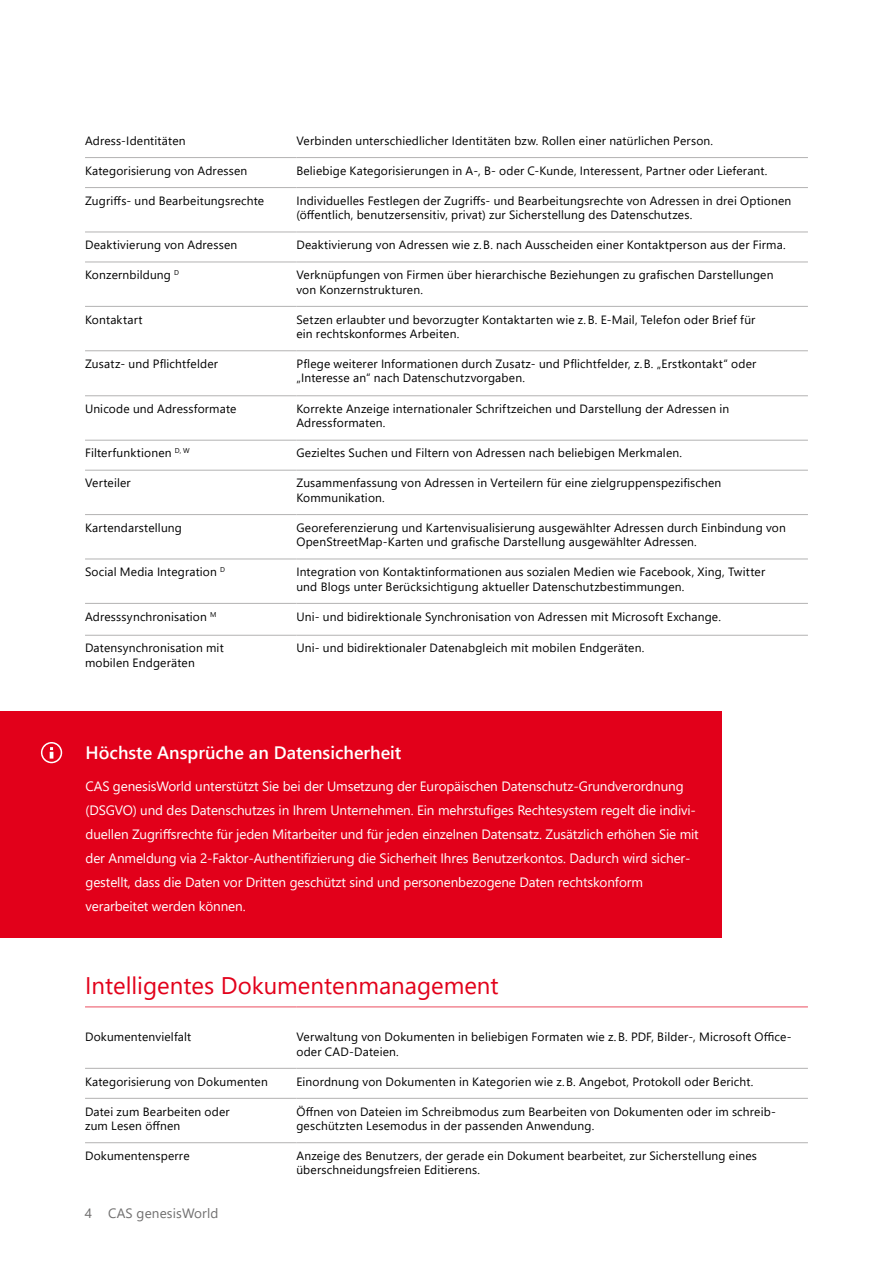
<style>
.page{position:relative;width:893px;height:1263px;background:#fff}
.page>*{position:absolute;margin:0;border:0;box-sizing:border-box;transform-origin:0 0}
.Tabellenkopf_Rot{font:24px "Segoe UI";color:#e2001a}
.Tabellenheadline_Schwarz{font:600 18px "Segoe UI";color:#fff}
.Fließ_1_Ohne_Grundlinienraster{font:13.5px/24px "Segoe UI";letter-spacing:-.01em;color:#fff}
.t1{font:13.5px "Segoe UI";letter-spacing:.01em;color:#706f6f}
.Fließ_Tabelle{font:12px/14.4px "Segoe UI";letter-spacing:.015em;color:#000}
</style>
<div class="page">
<hr style="left:85px;top:157px;width:211px;height:1px;background:#b3b2b2">
<hr style="left:296px;top:157px;width:512px;height:1px;background:#b3b2b2">
<hr style="left:85px;top:262px;width:211px;height:1px;background:#b3b2b2">
<hr style="left:296px;top:262px;width:512px;height:1px;background:#b3b2b2">
<hr style="left:85px;top:306px;width:211px;height:1px;background:#b3b2b2">
<hr style="left:296px;top:306px;width:512px;height:1px;background:#b3b2b2">
<hr style="left:85px;top:350px;width:211px;height:1px;background:#b3b2b2">
<hr style="left:296px;top:350px;width:512px;height:1px;background:#b3b2b2">
<hr style="left:85px;top:395px;width:211px;height:1px;background:#b3b2b2">
<hr style="left:296px;top:395px;width:512px;height:1px;background:#b3b2b2">
<hr style="left:85px;top:470px;width:211px;height:1px;background:#b3b2b2">
<hr style="left:296px;top:470px;width:512px;height:1px;background:#b3b2b2">
<hr style="left:85px;top:559px;width:211px;height:1px;background:#b3b2b2">
<hr style="left:296px;top:559px;width:512px;height:1px;background:#b3b2b2">
<hr style="left:85px;top:603px;width:211px;height:1px;background:#b3b2b2">
<hr style="left:296px;top:603px;width:512px;height:1px;background:#b3b2b2">
<hr style="left:85px;top:635px;width:211px;height:1px;background:#b3b2b2">
<hr style="left:296px;top:635px;width:512px;height:1px;background:#b3b2b2">
<hr style="left:85px;top:514px;width:211px;height:1px;background:#b3b2b2">
<hr style="left:296px;top:514px;width:512px;height:1px;background:#b3b2b2">
<hr style="left:85px;top:232px;width:211px;height:1px;background:#b3b2b2">
<hr style="left:296px;top:232px;width:512px;height:1px;background:#b3b2b2">
<hr style="left:85px;top:187px;width:211px;height:1px;background:#b3b2b2">
<hr style="left:296px;top:187px;width:512px;height:1px;background:#b3b2b2">
<hr style="left:85px;top:440px;width:211px;height:1px;background:#b3b2b2">
<hr style="left:296px;top:440px;width:512px;height:1px;background:#b3b2b2">
<hr style="left:85px;top:1006px;width:211px;height:1px;background:#eb4d5f">
<hr style="left:296px;top:1006px;width:512px;height:1px;background:#eb4d5f">
<hr style="left:85px;top:1068px;width:211px;height:1px;background:#b3b2b2">
<hr style="left:296px;top:1068px;width:512px;height:1px;background:#b3b2b2">
<hr style="left:85px;top:1098px;width:211px;height:1px;background:#b3b2b2">
<hr style="left:296px;top:1098px;width:512px;height:1px;background:#b3b2b2">
<hr style="left:85px;top:1142px;width:211px;height:1px;background:#b3b2b2">
<hr style="left:296px;top:1142px;width:512px;height:1px;background:#b3b2b2">
<div style="left:0;top:711px;width:721px;height:227px;background:#e2001a"></div>
<svg style="left:41px;top:742px;width:21px;height:21px"></svg>
<p class="Fließ_Tabelle" style="left:85px;top:132px;width:102px">Adress-Identitäten</p>
<p class="Fließ_Tabelle" style="left:296px;top:132px;width:418px">Verbinden unterschiedlicher Identitäten bzw. Rollen einer natürlichen Person.</p>
<p class="Fließ_Tabelle" style="left:85px;top:162px;width:164px">Kategorisierung von Adressen</p>
<p class="Fließ_Tabelle" style="left:296px;top:162px;width:473px">Beliebige Kategorisierungen in A-, B- oder C-Kunde, Interessent, Partner oder Lieferant.</p>
<p class="Fließ_Tabelle" style="left:85px;top:192px;width:181px">Zugriffs- und Bearbeitungsrechte</p>
<p class="Fließ_Tabelle" style="left:296px;top:192px;width:496px">Individuelles Festlegen der Zugriffs- und Bearbeitungsrechte von Adressen in drei Optionen (öffentlich, benutzersensitiv, privat) zur Sicherstellung des  Datenschutzes.</p>
<p class="Fließ_Tabelle" style="left:85px;top:237px;width:154px">Deaktivierung von Adressen</p>
<p class="Fließ_Tabelle" style="left:296px;top:237px;width:491px">Deaktivierung von Adressen wie z.B. nach Ausscheiden einer Kontaktperson aus der Firma.</p>
<p class="Fließ_Tabelle" style="left:85px;top:267px;width:96px">Konzernbildung <sup>D</sup></p>
<p class="Fließ_Tabelle" style="left:296px;top:267px;width:479px">Verknüpfungen von Firmen über hierarchische Beziehungen zu grafischen Darstellungen von Konzernstrukturen.</p>
<p class="Fließ_Tabelle" style="left:85px;top:311px;width:59px">Kontaktart</p>
<p class="Fließ_Tabelle" style="left:296px;top:311px;width:461px">Setzen erlaubter und bevorzugter Kontaktarten wie z.B. E-Mail, Telefon oder Brief für ein rechtskonformes Arbeiten.</p>
<p class="Fließ_Tabelle" style="left:85px;top:355px;width:134px">Zusatz- und Pflichtfelder</p>
<p class="Fließ_Tabelle" style="left:296px;top:355px;width:462px">Pflege weiterer Informationen durch Zusatz- und Pflichtfelder, z.B. „Erstkontakt“ oder „Interesse an“ nach Datenschutzvorgaben.</p>
<p class="Fließ_Tabelle" style="left:85px;top:400px;width:153px">Unicode und Adressformate</p>
<p class="Fließ_Tabelle" style="left:296px;top:400px;width:434px">Korrekte Anzeige internationaler Schriftzeichen und Darstellung der Adressen in<br>Adressformaten.</p>
<p class="Fließ_Tabelle" style="left:85px;top:445px;width:106px">Filterfunktionen <sup>D,</sup> <sup>W</sup></p>
<p class="Fließ_Tabelle" style="left:296px;top:445px;width:387px">Gezieltes Suchen und Filtern von Adressen nach beliebigen Merkmalen.</p>
<p class="Fließ_Tabelle" style="left:85px;top:475px;width:47px">Verteiler</p>
<p class="Fließ_Tabelle" style="left:296px;top:475px;width:426px">Zusammenfassung von Adressen in Verteilern für eine zielgruppenspezifischen<br>Kommunikation.</p>
<p class="Fließ_Tabelle" style="left:85px;top:519px;width:98px">Kartendarstellung</p>
<p class="Fließ_Tabelle" style="left:296px;top:519px;width:491px">Georeferenzierung und Kartenvisualisierung ausgewählter Adressen durch Einbindung von<br>OpenStreetMap-Karten und grafische Darstellung ausgewählter Adressen.</p>
<p class="Fließ_Tabelle" style="left:85px;top:564px;width:142px">Social Media Integration <sup>D</sup></p>
<p class="Fließ_Tabelle" style="left:296px;top:564px;width:470px">Integration von Kontaktinformationen aus sozialen Medien wie Facebook, Xing, Twitter und Blogs unter Berücksichtigung aktueller Datenschutzbestimmungen.</p>
<p class="Fließ_Tabelle" style="left:85px;top:608px;width:133px">Adresssynchronisation <sup>M</sup></p>
<p class="Fließ_Tabelle" style="left:296px;top:608px;width:426px">Uni- und bidirektionale Synchronisation von Adressen mit Microsoft Exchange.</p>
<p class="Fließ_Tabelle" style="left:85px;top:640px;width:140px">Datensynchronisation mit mobilen Endgeräten</p>
<p class="Fließ_Tabelle" style="left:296px;top:640px;width:349px">Uni- und bidirektionaler Datenabgleich mit mobilen Endgeräten.</p>
<p class="Tabellenheadline_Schwarz" style="left:86px;top:736px;width:317px">Höchste Ansprüche an Datensicherheit</p>
<p class="Fließ_1_Ohne_Grundlinienraster" style="left:86px;top:773px;width:615px">CAS genesisWorld unterstützt Sie bei der Umsetzung der Europäischen Datenschutz-Grundverordnung (DSGVO) und des Datenschutzes in Ihrem Unternehmen. Ein mehrstufiges Rechtesystem regelt die indivi&shy;duellen Zugriffsrechte für jeden Mitarbeiter und für jeden einzelnen Datensatz. Zusätzlich erhöhen Sie mit der Anmeldung via 2-Faktor-Authentifizierung die Sicherheit Ihres Benutzerkontos. Dadurch wird sicher&shy;gestellt, dass die Daten vor Dritten geschützt sind und personenbezogene Daten rechtskonform verarbeitet werden können.</p>
<p class="Tabellenkopf_Rot" style="left:85px;top:963px;width:415px">Intelligentes Dokumentenmanagement</p>
<p class="Fließ_Tabelle" style="left:85px;top:1029px;width:108px">Dokumentenvielfalt</p>
<p class="Fließ_Tabelle" style="left:296px;top:1029px;width:497px">Verwaltung von Dokumenten in beliebigen Formaten wie z.B. PDF, Bilder-, Microsoft Office&shy;oder CAD-Dateien.</p>
<p class="Fließ_Tabelle" style="left:85px;top:1073px;width:184px">Kategorisierung von Dokumenten</p>
<p class="Fließ_Tabelle" style="left:296px;top:1073px;width:458px">Einordnung von Dokumenten in Kategorien wie z.B. Angebot, Protokoll oder Bericht.</p>
<p class="Fließ_Tabelle" style="left:85px;top:1103px;width:146px">Datei zum Bearbeiten oder zum Lesen öffnen</p>
<p class="Fließ_Tabelle" style="left:296px;top:1103px;width:481px">Öffnen von Dateien im Schreibmodus zum Bearbeiten von Dokumenten oder im schreib&shy;geschützten Lesemodus in der passenden Anwendung.</p>
<p class="Fließ_Tabelle" style="left:85px;top:1147px;width:106px">Dokumentensperre</p>
<p class="Fließ_Tabelle" style="left:296px;top:1147px;width:462px">Anzeige des Benutzers, der gerade ein Dokument bearbeitet, zur Sicherstellung eines ü berschneidungsfreien Editierens.</p>
<p class="t1" style="left:85px;top:1200px;width:135px">4 CAS genesisWorld</p>
</div>
